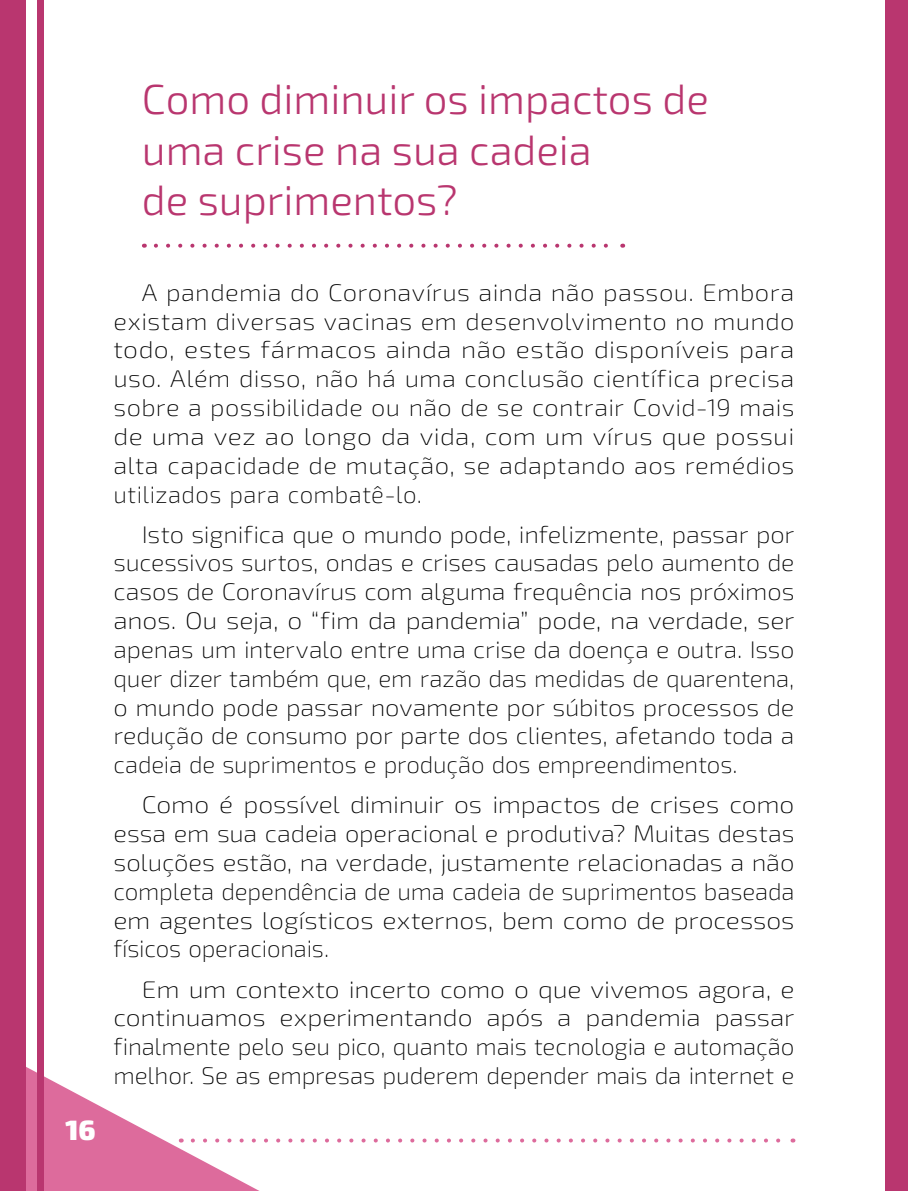
<style>
.page{position:relative;width:908px;height:1191px;background:#fff}
.page>*{position:absolute;margin:0;border:0;box-sizing:border-box;transform-origin:0 0}
.t1{font:300 42px/50.4px "Exo 2";color:#b9366f}
.t2{font:900 28px "Exo 2";color:#fff}
.t3{font:200 24px/28.8px "Exo 2";letter-spacing:-.005em;color:#000;text-align:justify;scale:1.1 1}
.t4{font:200 24px/28.8px "Exo 2";letter-spacing:-.005em;color:#000;text-align:justify;scale:1.06 1}
.t5{font:200 24px/28.8px "Exo 2";letter-spacing:-.005em;color:#000;text-align:justify;scale:1.07 1}
</style>
<div class="page">
<div style="left:884px;top:0;width:23px;height:1191px;background:#b9366f"></div>
<div style="left:0;top:0;width:26px;height:1191px;background:#b9366f"></div>
<div style="left:37px;top:0;width:6px;height:1191px;background:#b9366f"></div>
<svg style="left:26px;top:1053px;width:755px;height:138px"></svg>
<svg style="left:156px;top:244px;width:452px;height:4px"></svg>
<h1 class="t1" style="left:142px;top:75px;width:568px">Como diminuir os impactos de uma crise na sua cadeia<br>de suprimentos?</h1>
<p class="t2" style="left:65px;top:1112px;width:32px">16</p>
<p class="t5" style="left:113px;top:278px;width:637px;text-indent:28px">A pandemia do Coronavírus ainda não passou. Embora existam diversas vacinas em desenvolvimento no mundo todo, estes fármacos ainda não estão disponíveis para uso. Além disso, não há uma conclusão científica precisa sobre a possibilidade ou não de se contrair Covid-19 mais de uma vez ao longo da vida, com um vírus que possui alta capacidade de mutação, se adaptando aos remédios utilizados para combatê-lo.</p>
<p class="t4" style="left:113px;top:520px;width:643px;text-indent:28px">Isto significa que o mundo pode, infelizmente, passar por sucessivos surtos, ondas e crises causadas pelo aumento de casos de Coronavírus com alguma frequência nos próximos anos. Ou seja, o “fim da pandemia” pode, na verdade, ser apenas um intervalo entre uma crise da doença e outra. Isso quer dizer também que, em razão das medidas de quarentena, o mundo pode passar novamente por súbitos processos de redução de consumo por parte dos clientes, afetando toda a cadeia de suprimentos e produção dos empreendimentos.</p>
<p class="t3" style="left:113px;top:791px;width:620px;text-indent:28px">Como é possível diminuir os impactos de crises como essa em sua cadeia operacional e produtiva? Muitas destas soluções estão, na verdade, justamente relacionadas a não completa dependência de uma cadeia de suprimentos baseada em agentes logísticos externos, bem como de processos físicos operacionais.</p>
<p class="t3" style="left:113px;top:975px;width:620px;text-indent:28px">Em um contexto incerto como o que vivemos agora, e continuamos experimentando após a pandemia passar finalmente pelo seu pico, quanto mais tecnologia e automação melhor. Se as empresas puderem depender mais da internet e</p>
</div>
